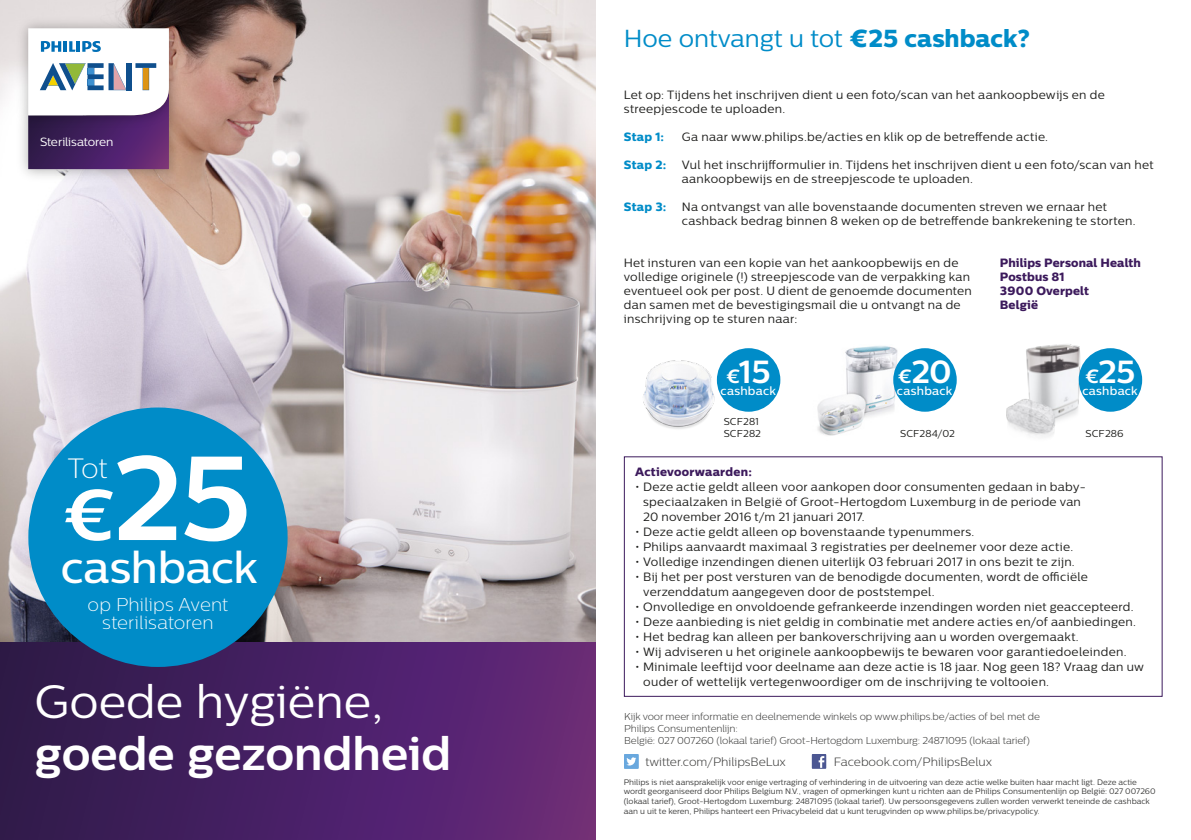
<style>
.page{position:relative;width:1191px;height:840px;background:#fff}
.page>*{position:absolute;margin:0;border:0;box-sizing:border-box;transform-origin:0 0}
.t1{font:700 119px "Centrale Sans";color:#fff}
.t2{font:700 46.6px "Centrale Sans";color:#fff}
.t3{font:46.6px "Centrale Sans";color:#fff}
.t4{font:500 44.2px "Centrale Sans";letter-spacing:-.01em;color:#fff}
.t5{font:700 32px "Centrale Sans";color:#fff}
.t6{font:27.8px "Centrale Sans X Light";color:#fff}
.t7{font:24.6px "Centrale Sans";color:#008cc8}
.t8{font:18.4px/18.4px "Centrale Sans X Light";letter-spacing:.005em;color:#fff;text-align:center}
.t9{font:12px/14px "Centrale Sans";letter-spacing:.025em;color:#1e1e1c}
.t10{font:12px/14px "Centrale Sans X Bold";letter-spacing:.01em;color:#3c1a5c}
.t11{font:300 12px "Centrale Sans";color:#3c3c3b}
.t12{font:12px "Centrale Sans X Bold";letter-spacing:.02em;color:#008cc8}
.t13{font:12px "Centrale Sans";letter-spacing:-.01em;color:#fff}
.t14{font:500 11.8px "Centrale Sans";letter-spacing:.02em;color:#fff}
.t15{font:300 10px/12px "Centrale Sans";letter-spacing:-.01em;color:#3c3c3b}
.t16{font:10px/12px "Centrale Sans";letter-spacing:.01em;color:#1e1e1c}
.t17{font:8px/9.6px "Centrale Sans";color:#3c3c3b}
.s1{font-size:71.4px}
.s2{font-family:"Centrale Sans X Bold"}
.s3{font-size:19.2px}
</style>
<div class="page">
<img style="left:0;top:0;width:595px;height:642px">
<div style="left:0;top:642px;width:595px;height:197px;background:linear-gradient(to right,#2b194b,#68297d)"></div>
<img style="left:1006px;top:344px;width:78px;height:93px">
<img style="left:643px;top:360px;width:81px;height:69px">
<img style="left:817px;top:346px;width:85px;height:90px">
<div style="left:717px;top:348px;width:63px;height:63px;background:#008cc8;border-radius:50%"></div>
<div style="left:893px;top:348px;width:63px;height:63px;background:#008cc8;border-radius:50%"></div>
<div style="left:1078px;top:348px;width:64px;height:63px;background:#008cc8;border-radius:50%"></div>
<svg style="left:624px;top:754px;width:15px;height:14px"></svg>
<svg style="left:811px;top:754px;width:15px;height:14px"></svg>
<div style="left:28px;top:407px;width:260px;height:259px;background:#008cc8;border-radius:50%"></div>
<img style="left:11px;top:132px;width:175px;height:54px">
<img style="left:11px;top:11px;width:175px;height:121px">
<svg style="left:28px;top:28px;width:141px;height:141px"></svg>
<p class="t13" style="left:40px;top:134px;width:75px">Sterilisatoren</p>
<h1 class="t1" style="left:62px;top:426px;width:191px"><span class="s1">€</span>25</h1>
<h3 class="t4" style="left:61px;top:541px;width:198px">cashback</h3>
<h3 class="t6" style="left:68px;top:453px;width:41px">Tot</h3>
<h3 class="t8" style="left:88px;top:594px;width:142px">op Philips Avent sterilisatoren</h3>
<h2 class="t3" style="left:35px;top:674px;width:350px">Goede hygiëne,</h2>
<h2 class="t2" style="left:35px;top:725px;width:418px">goede gezondheid</h2>
<h3 class="t7" style="left:624px;top:24px;width:408px">Hoe ontvangt u tot <span class="s2">€25 cashback?</span></h3>
<p class="t9" style="left:624px;top:87px;width:482px">Let op: Tijdens het inschrijven dient u een foto/scan van het aankoopbewijs en de streepjescode te uploaden.</p>
<p class="t12" style="left:624px;top:129px;width:42px">Stap 1:</p>
<p class="t9" style="left:682px;top:129px;width:368px">Ga naar www.philips.be/acties en klik op de betreffende actie.</p>
<p class="t12" style="left:624px;top:157px;width:44px">Stap 2:</p>
<p class="t9" style="left:682px;top:157px;width:473px">Vul het inschrijfformulier in. Tijdens het inschrijven dient u een foto/scan van het aankoopbewijs en de streepjescode te uploaden.</p>
<p class="t12" style="left:624px;top:199px;width:44px">Stap 3:</p>
<p class="t9" style="left:682px;top:199px;width:455px">Na ontvangst van alle bovenstaande documenten streven we ernaar het cashback bedrag binnen 8 weken op de betreffende bankrekening te storten.</p>
<p class="t9" style="left:624px;top:255px;width:350px">Het insturen van een kopie van het aankoopbewijs en de volledige originele (!) streepjescode van de verpakking kan eventueel ook per post. U dient de genoemde documenten dan samen met de bevestigingsmail die u ontvangt na de inschrijving op te sturen naar:</p>
<p class="t10" style="left:1000px;top:255px;width:143px">Philips Personal Health<br>Postbus 81<br>3900 Overpelt<br>België</p>
<h3 class="t5" style="left:726px;top:352px;width:46px"><span class="s3">€</span>15</h3>
<p class="t14" style="left:720px;top:383px;width:57px">cashback</p>
<h3 class="t5" style="left:897px;top:352px;width:56px"><span class="s3">€</span>20</h3>
<p class="t14" style="left:897px;top:383px;width:57px">cashback</p>
<h3 class="t5" style="left:1084px;top:352px;width:52px"><span class="s3">€</span>25</h3>
<p class="t14" style="left:1082px;top:383px;width:57px">cashback</p>
<p class="t16" style="left:723px;top:415px;width:39px">SCF281<br>SCF282</p>
<p class="t16" style="left:900px;top:427px;width:56px">SCF284/02</p>
<p class="t16" style="left:1085px;top:427px;width:40px">SCF286</p>
<p class="t10" style="left:635px;top:464px;width:118px">Actievoorwaarden:</p>
<p class="t9" style="left:643px;top:478px;width:444px;line-height:15px;text-indent:-8px">• Deze actie geldt alleen voor aankopen door consumenten gedaan in baby&shy;speciaalzaken in België of Groot-Hertogdom Luxemburg in de periode van<br>20 november 2016 t/m 21 januari 2017.</p>
<p class="t9" style="left:635px;top:524px;width:341px">• Deze actie geldt alleen op bovenstaande typenummers.</p>
<p class="t9" style="left:635px;top:539px;width:439px">• Philips aanvaardt maximaal 3 registraties per deelnemer voor deze actie.</p>
<p class="t9" style="left:635px;top:554px;width:441px">• Volledige inzendingen dienen uiterlijk 03 februari 2017 in ons bezit te zijn.</p>
<p class="t9" style="left:643px;top:568px;width:446px;line-height:15px;text-indent:-8px">• Bij het per post versturen van de benodigde documenten, wordt de officiële verzenddatum aangegeven door de poststempel.</p>
<p class="t9" style="left:635px;top:599px;width:500px">• Onvolledige en onvoldoende gefrankeerde inzendingen worden niet geaccepteerd.</p>
<p class="t9" style="left:635px;top:614px;width:502px">• Deze aanbieding is niet geldig in combinatie met andere acties en/of aanbiedingen.</p>
<p class="t9" style="left:635px;top:629px;width:445px">• Het bedrag kan alleen per bankoverschrijving aan u worden overgemaakt.</p>
<p class="t9" style="left:635px;top:644px;width:493px">• Wij adviseren u het originele aankoopbewijs te bewaren voor garantiedoeleinden.</p>
<p class="t9" style="left:643px;top:658px;width:502px;line-height:15px;text-indent:-8px">• Minimale leeftijd voor deelname aan deze actie is 18 jaar. Nog geen 18? Vraag dan uw ouder of wettelijk vertegenwoordiger om de inschrijving te voltooien.</p>
<p class="t15" style="left:624px;top:709px;width:417px">Kijk voor meer informatie en deelnemende winkels op www.philips.be/acties of bel met de<br>Philips Consumentenlijn:<br>België: 027 007260 (lokaal tarief) Groot-Hertogdom Luxemburg: 24871095 (lokaal tarief)</p>
<p class="t11" style="left:645px;top:754px;width:142px">twitter.com/PhilipsBeLux</p>
<p class="t11" style="left:834px;top:754px;width:160px">Facebook.com/PhilipsBelux</p>
<p class="t17" style="left:624px;top:776px;width:533px">Philips is niet aansprakelijk voor enige vertraging of verhindering in de uitvoering van deze actie welke buiten haar macht ligt. Deze actie wordt georganiseerd door Philips Belgium N.V., vragen of opmerkingen kunt u richten aan de Philips Consumentenlijn op België: 027 007260 (lokaal tarief), Groot-Hertogdom Luxemburg: 24871095 (lokaal tarief). Uw persoonsgegevens zullen worden verwerkt teneinde de cashback aan u uit te keren, Philips hanteert een Privacybeleid dat u kunt terugvinden op www.philips.be/privacypolicy.</p>
</div>
